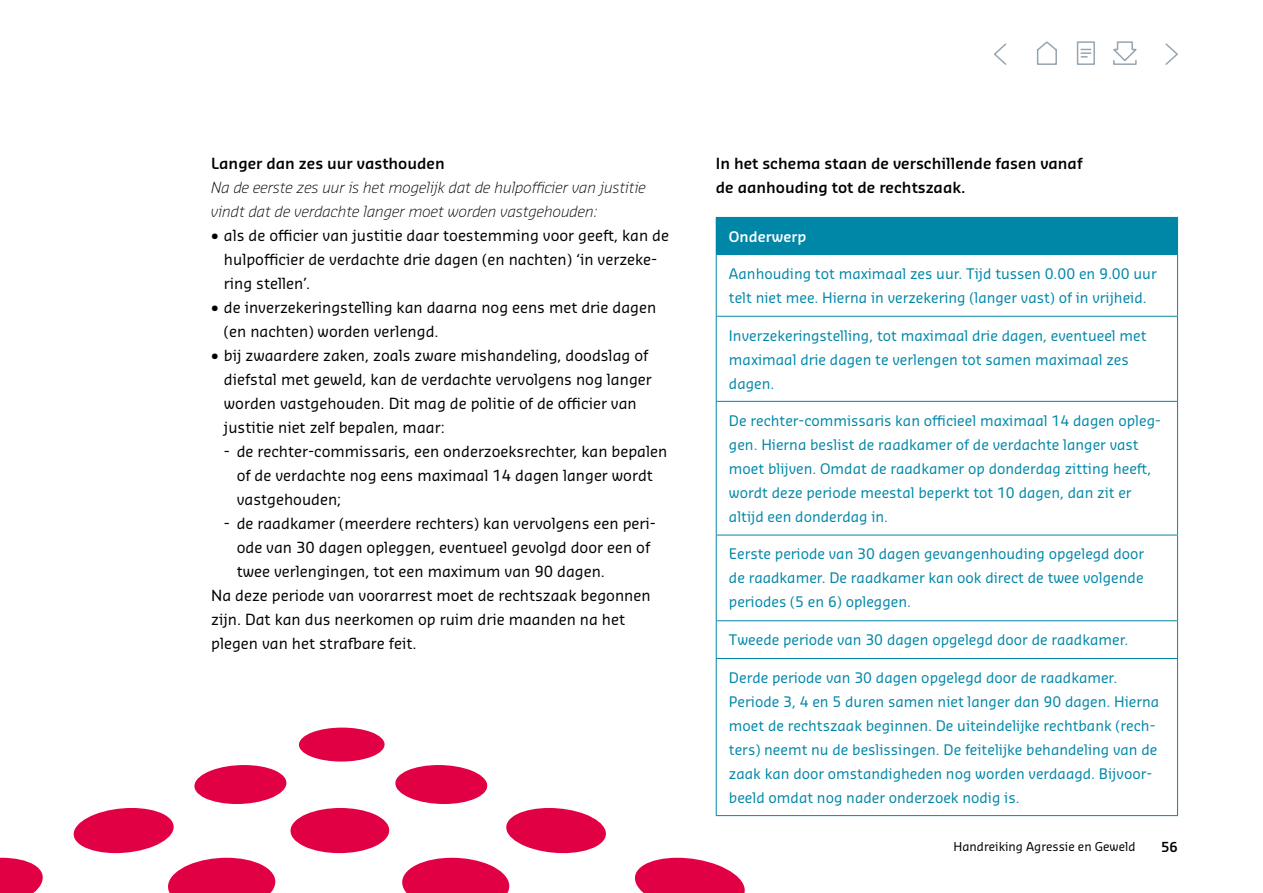
<style>
.page{position:relative;width:1263px;height:893px;background:#fff}
.page>*{position:absolute;margin:0;border:0;box-sizing:border-box;transform-origin:0 0}
.t1{font:15px/24px "Sansa Pro";color:#000}
.t2{font:italic 300 15px/24px "Sansa Pro";color:#000}
.t3{font:600 15px/24px "Sansa Pro";color:#000}
.t4{font:14.25px/24px "Sansa Pro";color:#0087a8}
.t5{font:600 14.25px "Sansa Pro";color:#fff}
.t6{font:600 13.5px "Sansa Pro";color:#000}
.t7{font:12px "Sansa Pro";color:#000}
</style>
<div class="page">
<svg style="left:0;top:858px;width:43px;height:35px;background:#e6235e"></svg>
<svg style="left:73px;top:728px;width:533px;height:165px"></svg>
<svg style="left:635px;top:858px;width:110px;height:35px"></svg>
<div style="left:716px;top:217px;width:461px;height:38px;background:#0087a8"></div>
<hr style="left:716px;top:254px;width:462px;height:1px;background:#0087a8">
<hr style="left:716px;top:316px;width:462px;height:1px;background:#0087a8">
<hr style="left:716px;top:401px;width:462px;height:1px;background:#0087a8">
<hr style="left:716px;top:535px;width:462px;height:1px;background:#0087a8">
<hr style="left:716px;top:620px;width:462px;height:1px;background:#0087a8">
<hr style="left:716px;top:658px;width:462px;height:1px;background:#0087a8">
<hr style="left:716px;top:217px;width:462px;height:1px;background:#0087a8">
<hr style="left:1177px;top:218px;width:1px;height:36px;background:#0087a8">
<hr style="left:716px;top:255px;width:1px;height:61px;background:#0087a8">
<hr style="left:1177px;top:255px;width:1px;height:61px;background:#0087a8">
<hr style="left:716px;top:317px;width:1px;height:84px;background:#0087a8">
<hr style="left:1177px;top:317px;width:1px;height:84px;background:#0087a8">
<hr style="left:716px;top:402px;width:1px;height:133px;background:#0087a8">
<hr style="left:1177px;top:402px;width:1px;height:133px;background:#0087a8">
<hr style="left:716px;top:535px;width:1px;height:85px;background:#0087a8">
<hr style="left:1177px;top:535px;width:1px;height:85px;background:#0087a8">
<hr style="left:716px;top:621px;width:1px;height:37px;background:#0087a8">
<hr style="left:1177px;top:621px;width:1px;height:37px;background:#0087a8">
<hr style="left:716px;top:659px;width:1px;height:156px;background:#0087a8">
<hr style="left:1177px;top:659px;width:1px;height:156px;background:#0087a8">
<hr style="left:716px;top:815px;width:462px;height:1px;background:#0087a8">
<svg style="left:1165px;top:43px;width:13px;height:22px"></svg>
<svg style="left:994px;top:43px;width:13px;height:22px"></svg>
<svg style="left:1076px;top:41px;width:19px;height:24px"></svg>
<svg style="left:1036px;top:41px;width:21px;height:24px"></svg>
<svg style="left:1113px;top:41px;width:24px;height:24px"></svg>
<p class="t3" style="left:211px;top:151px;width:235px">Langer dan zes uur vasthouden</p>
<p class="t2" style="left:211px;top:175px;width:436px">Na de eerste zes uur is het mogelijk dat de hulpofficier van justitie vindt dat de verdachte langer moet worden vastgehouden:</p>
<p class="t1" style="left:224px;top:223px;width:447px;text-indent:-13px">• als de officier van justitie daar toestemming voor geeft, kan de hulpofficier de verdachte drie dagen (en nachten) ‘in verzeke&shy;ring stellen’.</p>
<p class="t1" style="left:224px;top:295px;width:434px;text-indent:-13px">• de inverzekeringstelling kan daarna nog eens met drie dagen (en nachten) worden verlengd.</p>
<p class="t1" style="left:224px;top:343px;width:429px;text-indent:-13px">• bij zwaardere zaken, zoals zware mishandeling, doodslag of diefstal met geweld, kan de verdachte vervolgens nog langer worden vastgehouden. Dit mag de politie of de officier van justitie niet zelf bepalen, maar:</p>
<p class="t1" style="left:237px;top:439px;width:432px;text-indent:-13px">- de rechter-commissaris, een onderzoeksrechter, kan bepalen of de verdachte nog eens maximaal 14 dagen langer wordt vastgehouden;</p>
<p class="t1" style="left:224px;top:511px;width:433px">- de raadkamer (meerdere rechters) kan vervolgens een peri-</p>
<p class="t1" style="left:237px;top:535px;width:415px">ode van 30 dagen opleggen, eventueel gevolgd door een of</p>
<p class="t1" style="left:237px;top:559px;width:370px">twee verlengingen, tot een maximum van 90 dagen.</p>
<p class="t1" style="left:211px;top:583px;width:441px">Na deze periode van voorarrest moet de rechtszaak begonnen</p>
<p class="t1" style="left:211px;top:607px;width:416px">zijn. Dat kan dus neerkomen op ruim drie maanden na het</p>
<p class="t1" style="left:211px;top:631px;width:207px">plegen van het strafbare feit.</p>
<p class="t3" style="left:716px;top:151px;width:368px">In het schema staan de verschillende fasen vanaf de aanhouding tot de rechtszaak.</p>
<p class="t5" style="left:729px;top:227px;width:79px">Onderwerp</p>
<p class="t4" style="left:729px;top:261px;width:429px">Aanhouding tot maximaal zes uur. Tijd tussen 0.00 en 9.00 uur telt niet mee. Hierna in verzekering (langer vast) of in vrijheid.</p>
<p class="t4" style="left:729px;top:323px;width:419px">Inverzekeringstelling, tot maximaal drie dagen, eventueel met maximaal drie dagen te verlengen tot samen maximaal zes dagen.</p>
<p class="t4" style="left:729px;top:408px;width:433px">De rechter-commissaris kan officieel maximaal 14 dagen opleg&shy;gen. Hierna beslist de raadkamer of de verdachte langer vast moet blijven. Omdat de raadkamer op donderdag zitting heeft, wordt deze periode meestal beperkt tot 10 dagen, dan zit er altijd een donderdag in.</p>
<p class="t4" style="left:729px;top:542px;width:417px;text-align:justify">Eerste periode van 30 dagen gevangenhouding opgelegd door de raadkamer. De raadkamer kan ook direct de twee volgende periodes (5 en 6) opleggen.</p>
<p class="t4" style="left:729px;top:627px;width:401px">Tweede periode van 30 dagen opgelegd door de raadkamer.</p>
<p class="t4" style="left:729px;top:665px;width:432px">Derde periode van 30 dagen opgelegd door de raadkamer.<br>Periode 3, 4 en 5 duren samen niet langer dan 90 dagen. Hierna moet de rechtszaak beginnen. De uiteindelijke rechtbank (rech&shy;ters) neemt nu de beslissingen. De feitelijke behandeling van de zaak kan door omstandigheden nog worden verdaagd. Bijvoor&shy;beeld omdat nog nader onderzoek nodig is.</p>
<p class="t7" style="left:954px;top:839px;width:183px">Handreiking Agressie en Geweld</p>
<p class="t6" style="left:1161px;top:838px;width:18px">56</p>
</div>
